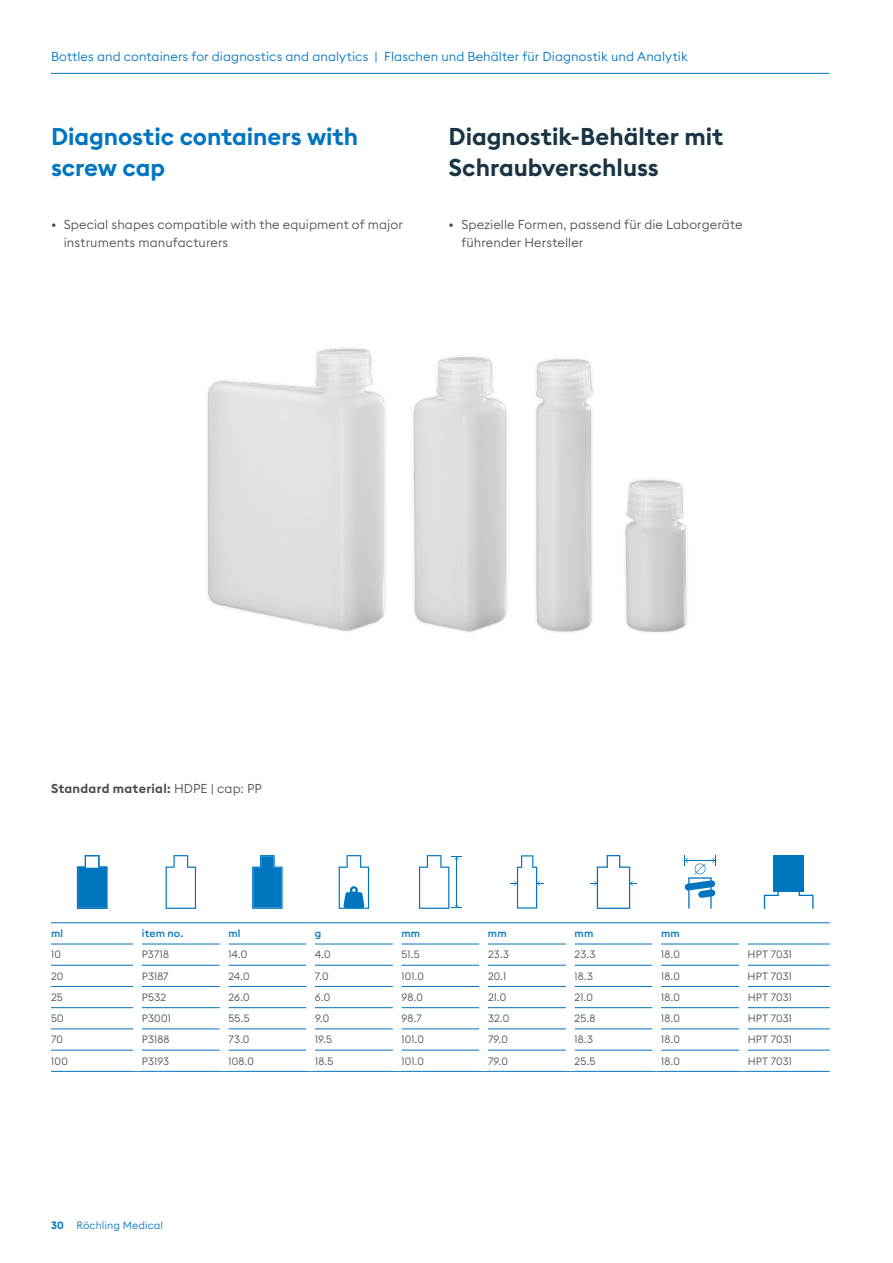
<style>
.page{position:relative;width:893px;height:1263px;background:#fff}
.page>*{position:absolute;margin:0;border:0;box-sizing:border-box;transform-origin:0 0}
.t1{font:600 24px/31.5px "Euclid Square";letter-spacing:-.005em;color:#193444}
.t2{font:600 24px/31.5px "Euclid Square";letter-spacing:-.005em;color:#0075bf}
.t3{font:300 12.75px/18px "Euclid Square";letter-spacing:.01em;color:#4b4c4d}
.t4{font:300 12.75px "Euclid Square";letter-spacing:.01em;color:#0075bf}
.t5{font:600 12.75px "Euclid Square";letter-spacing:.02em;color:#4b4c4d}
.t6{font:300 10.5px "Euclid Square";letter-spacing:.015em;color:#4b4c4d}
.t7{font:500 10.5px "Euclid Square";letter-spacing:.02em;color:#0075bf}
.t8{font:300 10.5px "Euclid Square";letter-spacing:.01em;color:#0075bf}
.s1{font-weight:300}
.s2{font-weight:600}
</style>
<div class="page">
<hr style="left:51px;top:73px;width:778px;height:1px;background:#0075bf">
<img style="left:207px;top:348px;width:480px;height:284px">
<hr style="left:51px;top:965px;width:82px;height:1px;background:#0075bf">
<hr style="left:142px;top:965px;width:78px;height:1px;background:#0075bf">
<hr style="left:228px;top:965px;width:78px;height:1px;background:#0075bf">
<hr style="left:315px;top:965px;width:78px;height:1px;background:#0075bf">
<hr style="left:401px;top:965px;width:78px;height:1px;background:#0075bf">
<hr style="left:488px;top:965px;width:78px;height:1px;background:#0075bf">
<hr style="left:574px;top:965px;width:78px;height:1px;background:#0075bf">
<hr style="left:661px;top:965px;width:78px;height:1px;background:#0075bf">
<hr style="left:748px;top:965px;width:82px;height:1px;background:#0075bf">
<hr style="left:51px;top:986px;width:82px;height:1px;background:#0075bf">
<hr style="left:142px;top:986px;width:78px;height:1px;background:#0075bf">
<hr style="left:228px;top:986px;width:78px;height:1px;background:#0075bf">
<hr style="left:315px;top:986px;width:78px;height:1px;background:#0075bf">
<hr style="left:401px;top:986px;width:78px;height:1px;background:#0075bf">
<hr style="left:488px;top:986px;width:78px;height:1px;background:#0075bf">
<hr style="left:574px;top:986px;width:78px;height:1px;background:#0075bf">
<hr style="left:661px;top:986px;width:78px;height:1px;background:#0075bf">
<hr style="left:748px;top:986px;width:82px;height:1px;background:#0075bf">
<hr style="left:51px;top:1007px;width:82px;height:1px;background:#0075bf">
<hr style="left:142px;top:1007px;width:78px;height:1px;background:#0075bf">
<hr style="left:228px;top:1007px;width:78px;height:1px;background:#0075bf">
<hr style="left:315px;top:1007px;width:78px;height:1px;background:#0075bf">
<hr style="left:401px;top:1007px;width:78px;height:1px;background:#0075bf">
<hr style="left:488px;top:1007px;width:78px;height:1px;background:#0075bf">
<hr style="left:574px;top:1007px;width:78px;height:1px;background:#0075bf">
<hr style="left:661px;top:1007px;width:78px;height:1px;background:#0075bf">
<hr style="left:748px;top:1007px;width:82px;height:1px;background:#0075bf">
<hr style="left:51px;top:1029px;width:82px;height:1px;background:#0075bf">
<hr style="left:142px;top:1029px;width:78px;height:1px;background:#0075bf">
<hr style="left:228px;top:1029px;width:78px;height:1px;background:#0075bf">
<hr style="left:315px;top:1029px;width:78px;height:1px;background:#0075bf">
<hr style="left:401px;top:1029px;width:78px;height:1px;background:#0075bf">
<hr style="left:488px;top:1029px;width:78px;height:1px;background:#0075bf">
<hr style="left:574px;top:1029px;width:78px;height:1px;background:#0075bf">
<hr style="left:661px;top:1029px;width:78px;height:1px;background:#0075bf">
<hr style="left:748px;top:1029px;width:82px;height:1px;background:#0075bf">
<hr style="left:51px;top:1050px;width:82px;height:1px;background:#0075bf">
<hr style="left:142px;top:1050px;width:78px;height:1px;background:#0075bf">
<hr style="left:228px;top:1050px;width:78px;height:1px;background:#0075bf">
<hr style="left:315px;top:1050px;width:78px;height:1px;background:#0075bf">
<hr style="left:401px;top:1050px;width:78px;height:1px;background:#0075bf">
<hr style="left:488px;top:1050px;width:78px;height:1px;background:#0075bf">
<hr style="left:574px;top:1050px;width:78px;height:1px;background:#0075bf">
<hr style="left:661px;top:1050px;width:78px;height:1px;background:#0075bf">
<hr style="left:748px;top:1050px;width:82px;height:1px;background:#0075bf">
<hr style="left:51px;top:1071px;width:87px;height:1px;background:#0075bf">
<hr style="left:138px;top:1071px;width:86px;height:1px;background:#0075bf">
<hr style="left:224px;top:1071px;width:87px;height:1px;background:#0075bf">
<hr style="left:311px;top:1071px;width:86px;height:1px;background:#0075bf">
<hr style="left:397px;top:1071px;width:87px;height:1px;background:#0075bf">
<hr style="left:484px;top:1071px;width:86px;height:1px;background:#0075bf">
<hr style="left:570px;top:1071px;width:87px;height:1px;background:#0075bf">
<hr style="left:657px;top:1071px;width:86px;height:1px;background:#0075bf">
<hr style="left:743px;top:1071px;width:87px;height:1px;background:#0075bf">
<hr style="left:51px;top:943px;width:82px;height:1px;background:#0075bf">
<hr style="left:142px;top:943px;width:78px;height:1px;background:#0075bf">
<hr style="left:228px;top:943px;width:78px;height:1px;background:#0075bf">
<hr style="left:315px;top:943px;width:78px;height:1px;background:#0075bf">
<hr style="left:401px;top:943px;width:78px;height:1px;background:#0075bf">
<hr style="left:488px;top:943px;width:78px;height:1px;background:#0075bf">
<hr style="left:574px;top:943px;width:78px;height:1px;background:#0075bf">
<hr style="left:661px;top:943px;width:78px;height:1px;background:#0075bf">
<hr style="left:748px;top:943px;width:82px;height:1px;background:#0075bf">
<hr style="left:51px;top:922px;width:87px;height:1px;background:#0075bf">
<hr style="left:138px;top:922px;width:86px;height:1px;background:#0075bf">
<hr style="left:224px;top:922px;width:87px;height:1px;background:#0075bf">
<hr style="left:311px;top:922px;width:86px;height:1px;background:#0075bf">
<hr style="left:397px;top:922px;width:87px;height:1px;background:#0075bf">
<hr style="left:484px;top:922px;width:86px;height:1px;background:#0075bf">
<hr style="left:570px;top:922px;width:87px;height:1px;background:#0075bf">
<hr style="left:657px;top:922px;width:86px;height:1px;background:#0075bf">
<hr style="left:743px;top:922px;width:87px;height:1px;background:#0075bf">
<svg style="left:77px;top:855px;width:30px;height:54px"></svg>
<svg style="left:166px;top:855px;width:30px;height:54px"></svg>
<svg style="left:252px;top:855px;width:31px;height:54px;background:#2589c8"></svg>
<svg style="left:339px;top:855px;width:30px;height:54px"></svg>
<svg style="left:419px;top:855px;width:43px;height:54px"></svg>
<svg style="left:510px;top:855px;width:34px;height:53px"></svg>
<svg style="left:590px;top:855px;width:47px;height:54px"></svg>
<svg style="left:684px;top:855px;width:32px;height:53px"></svg>
<svg style="left:764px;top:882px;width:49px;height:27px"></svg>
<div style="left:774px;top:855px;width:30px;height:36px;background:#0075bf"></div>
<p class="t4" style="left:51px;top:49px;width:638px">Bottles and containers for diagnostics and analytics | Flaschen und Behälter für Diagnostik und Analytik</p>
<h1 class="t2" style="left:51px;top:121px;width:309px">Diagnostic containers with screw cap</h1>
<h1 class="t1" style="left:449px;top:121px;width:276px">Diagnostik-Behälter mit<br>Schraubverschluss</h1>
<p class="t3" style="left:64px;top:216px;width:341px;text-indent:-13px">• Special shapes compatible with the equipment of major instruments manufacturers</p>
<p class="t3" style="left:461px;top:216px;width:283px;text-indent:-13px">• Spezielle Formen, passend für die Laborgeräte führender Hersteller</p>
<p class="t5" style="left:51px;top:780px;width:212px">Standard material: <span class="s1">HDPE | cap: PP</span></p>
<p class="t7" style="left:51px;top:927px;width:14px">ml</p>
<p class="t7" style="left:142px;top:927px;width:43px">item no.</p>
<p class="t7" style="left:228px;top:927px;width:14px">ml</p>
<p class="t7" style="left:315px;top:927px;width:8px">g</p>
<p class="t7" style="left:401px;top:927px;width:20px">mm</p>
<p class="t7" style="left:488px;top:927px;width:20px">mm</p>
<p class="t7" style="left:574px;top:927px;width:20px">mm</p>
<p class="t7" style="left:661px;top:927px;width:20px">mm</p>
<p class="t6" style="left:51px;top:948px;width:11px">10</p>
<p class="t6" style="left:142px;top:948px;width:29px">P3718</p>
<p class="t6" style="left:228px;top:948px;width:21px">14.0</p>
<p class="t6" style="left:315px;top:948px;width:17px">4.0</p>
<p class="t6" style="left:401px;top:948px;width:20px">51.5</p>
<p class="t6" style="left:488px;top:948px;width:22px">23.3</p>
<p class="t6" style="left:575px;top:948px;width:22px">23.3</p>
<p class="t6" style="left:661px;top:948px;width:20px">18.0</p>
<p class="t6" style="left:748px;top:948px;width:46px">HPT 7031</p>
<p class="t6" style="left:51px;top:969px;width:14px">20</p>
<p class="t6" style="left:142px;top:969px;width:28px">P3187</p>
<p class="t6" style="left:228px;top:969px;width:23px">24.0</p>
<p class="t6" style="left:315px;top:969px;width:15px">7.0</p>
<p class="t6" style="left:401px;top:969px;width:24px">101.0</p>
<p class="t6" style="left:488px;top:969px;width:20px">20.1</p>
<p class="t6" style="left:575px;top:969px;width:20px">18.3</p>
<p class="t6" style="left:661px;top:969px;width:20px">18.0</p>
<p class="t6" style="left:748px;top:969px;width:46px">HPT 7031</p>
<p class="t6" style="left:51px;top:990px;width:13px">25</p>
<p class="t6" style="left:142px;top:990px;width:26px">P532</p>
<p class="t6" style="left:228px;top:990px;width:23px">26.0</p>
<p class="t6" style="left:315px;top:990px;width:17px">6.0</p>
<p class="t6" style="left:401px;top:990px;width:23px">98.0</p>
<p class="t6" style="left:488px;top:990px;width:20px">21.0</p>
<p class="t6" style="left:575px;top:990px;width:20px">21.0</p>
<p class="t6" style="left:661px;top:990px;width:20px">18.0</p>
<p class="t6" style="left:748px;top:990px;width:46px">HPT 7031</p>
<p class="t6" style="left:51px;top:1012px;width:14px">50</p>
<p class="t6" style="left:142px;top:1012px;width:30px">P3001</p>
<p class="t6" style="left:228px;top:1012px;width:23px">55.5</p>
<p class="t6" style="left:315px;top:1012px;width:16px">9.0</p>
<p class="t6" style="left:402px;top:1012px;width:22px">98.7</p>
<p class="t6" style="left:488px;top:1012px;width:23px">32.0</p>
<p class="t6" style="left:575px;top:1012px;width:22px">25.8</p>
<p class="t6" style="left:661px;top:1012px;width:20px">18.0</p>
<p class="t6" style="left:748px;top:1012px;width:46px">HPT 7031</p>
<p class="t6" style="left:51px;top:1033px;width:13px">70</p>
<p class="t6" style="left:142px;top:1033px;width:29px">P3188</p>
<p class="t6" style="left:228px;top:1033px;width:23px">73.0</p>
<p class="t6" style="left:315px;top:1033px;width:19px">19.5</p>
<p class="t6" style="left:402px;top:1033px;width:24px">101.0</p>
<p class="t6" style="left:488px;top:1033px;width:21px">79.0</p>
<p class="t6" style="left:575px;top:1033px;width:20px">18.3</p>
<p class="t6" style="left:661px;top:1033px;width:20px">18.0</p>
<p class="t6" style="left:748px;top:1033px;width:46px">HPT 7031</p>
<p class="t6" style="left:51px;top:1054px;width:18px">100</p>
<p class="t6" style="left:142px;top:1054px;width:29px">P3193</p>
<p class="t6" style="left:228px;top:1054px;width:27px">108.0</p>
<p class="t6" style="left:315px;top:1054px;width:20px">18.5</p>
<p class="t6" style="left:402px;top:1054px;width:24px">101.0</p>
<p class="t6" style="left:488px;top:1054px;width:21px">79.0</p>
<p class="t6" style="left:575px;top:1054px;width:22px">25.5</p>
<p class="t6" style="left:661px;top:1054px;width:20px">18.0</p>
<p class="t6" style="left:748px;top:1054px;width:46px">HPT 7031</p>
<p class="t8" style="left:51px;top:1218px;width:114px"><span class="s2">30</span> Röchling Medical</p>
</div>
